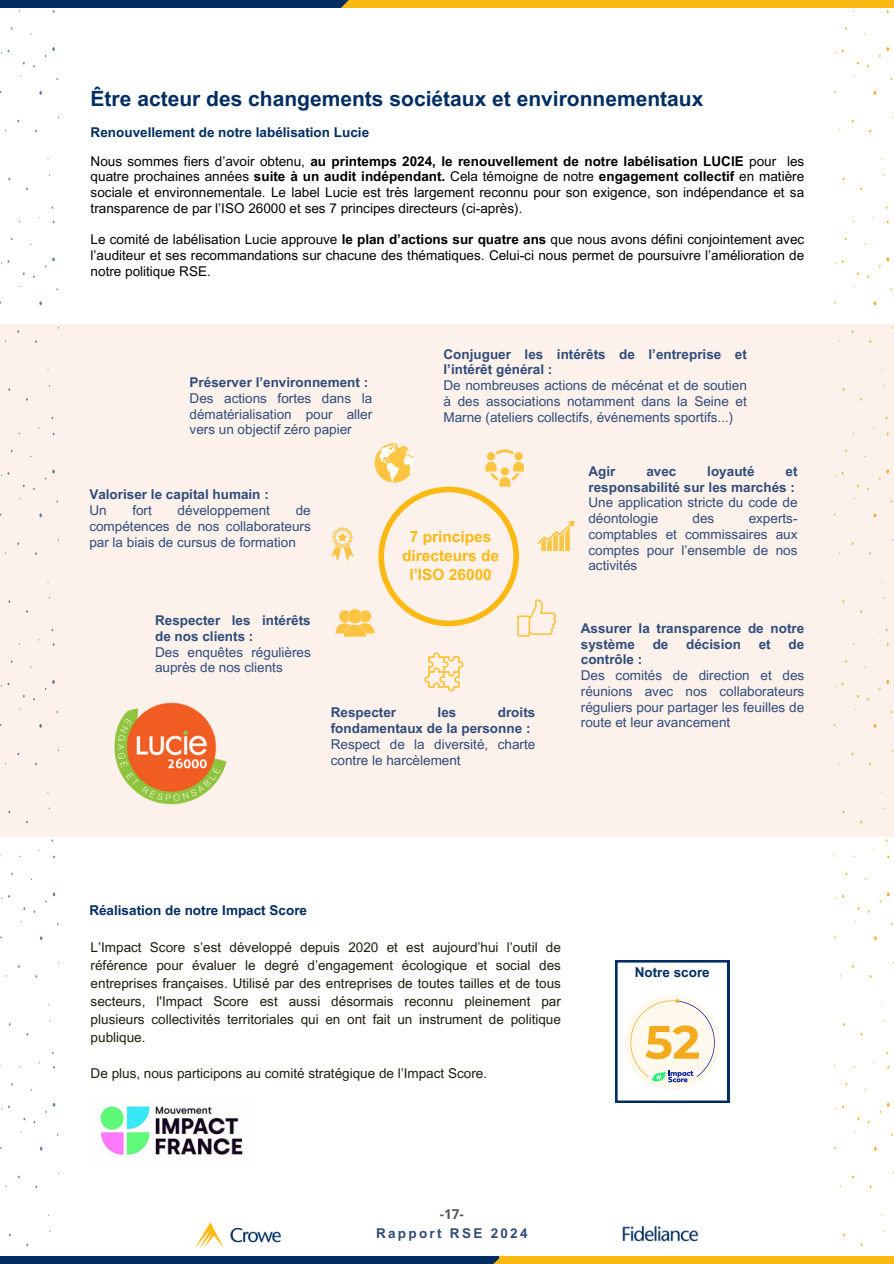
<style>
.page{position:relative;width:894px;height:1264px;background:#fff}
.page>*{position:absolute;margin:0;border:0;box-sizing:border-box;transform-origin:0 0}
.t1{font:700 21px "Arial MT Pro";color:#002d62}
.t2{font:700 15.45px/19.2px "Arial MT Pro";color:#fdb913;text-align:center}
.t3{font:13.5px/15.8px "Arial MT Pro";color:#304c7a;text-align:justify}
.t4{font:13.5px/15.8px "Arial MT Pro";color:#000;text-align:justify}
.t5{font:13.5px/18px "Arial MT Pro";color:#1f1c0d;text-align:justify}
.t6{font:700 13.5px/15.8px "Arial MT Pro";color:#304c7a}
.t7{font:700 13.5px "Arial MT Pro";color:#002d62}
.t8{font:700 13.5px "Arial MT Pro";letter-spacing:.17em;color:#304c7a}
.t9{font:700 13.5px "Open Sans";color:#575757}
.s1{font-weight:700}
</style>
<div class="page">
<div style="left:0;top:324px;width:893px;height:512px;background:#fcf1eb"></div>
<img style="left:114px;top:702px;width:113px;height:103px">
<svg style="left:424px;top:652px;width:39px;height:39px"></svg>
<svg style="left:331px;top:443px;width:243px;height:193px"></svg>
<img style="left:622px;top:1225px;width:77px;height:17px">
<img style="left:195px;top:1222px;width:87px;height:26px">
<div style="left:0;top:1256px;width:893px;height:7px;background:#002d62"></div>
<div style="left:499px;top:1256px;width:394px;height:7px;background:#fdb913"></div>
<svg style="left:494px;top:1255px;width:9px;height:8px"></svg>
<div style="left:0;top:0;width:893px;height:7px;background:#002d62"></div>
<div style="left:467px;top:0;width:426px;height:8px;background:#fdb913"></div>
<div style="left:341px;top:0;width:131px;height:8px;background:#fdb913"></div>
<svg style="left:52px;top:47px;width:3px;height:4px"></svg>
<svg style="left:52px;top:680px;width:3px;height:4px"></svg>
<img style="left:99px;top:1103px;width:144px;height:54px">
<svg style="left:615px;top:960px;width:113px;height:142px"></svg>
<p class="t1" style="left:91px;top:91px;width:614px">Être acteur des changements sociétaux et environnementaux</p>
<p class="t7" style="left:91px;top:127px;width:280px">Renouvellement de notre labélisation Lucie</p>
<p class="t4" style="left:91px;top:155px;width:715px">Nous sommes fiers d’avoir obtenu, <span class="s1">au printemps 2024, le renouvellement de notre labélisation LUCIE</span> pour les quatre prochaines années <span class="s1">suite à un audit indépendant.</span> Cela témoigne de notre <span class="s1">engagement collectif</span> en matière sociale et environnementale. Le label Lucie est très largement reconnu pour son exigence, son indépendance et sa transparence de par l’ISO 26000 et ses 7 principes directeurs (ci-après).</p>
<p class="t4" style="left:91px;top:233px;width:715px">Le comité de labélisation Lucie approuve <span class="s1">le plan d’actions sur quatre ans</span> que nous avons défini conjointement avec l’auditeur et ses recommandations sur chacune des thématiques. Celui-ci nous permet de poursuivre l’amélioration de notre politique RSE.</p>
<p class="t6" style="left:189px;top:376px;width:180px">Préserver l’environnement :</p>
<p class="t3" style="left:189px;top:392px;width:184px">Des actions fortes dans la dématérialisation pour aller vers un objectif zéro papier</p>
<p class="t6" style="left:89px;top:488px;width:181px">Valoriser le capital humain :</p>
<p class="t3" style="left:89px;top:504px;width:19px">Un</p>
<p class="t3" style="left:132px;top:504px;width:21px">fort</p>
<p class="t3" style="left:178px;top:504px;width:94px">développement</p>
<p class="t3" style="left:89px;top:504px;width:223px;text-indent:206px">de compétences de nos collaborateurs par la biais de cursus de formation</p>
<p class="t6" style="left:443px;top:348px;width:305px">Conjuguer les intérêts de l’entreprise et l’intérêt général :</p>
<p class="t3" style="left:443px;top:379px;width:305px">De nombreuses actions de mécénat et de soutien à des associations notamment dans la Seine et Marne (ateliers collectifs, événements sportifs...)</p>
<p class="t2" style="left:402px;top:528px;width:99px">7 principes directeurs de l’ISO 26000</p>
<p class="t6" style="left:588px;top:465px;width:29px">Agir</p>
<p class="t6" style="left:646px;top:465px;width:32px">avec</p>
<p class="t6" style="left:707px;top:465px;width:49px">loyauté</p>
<p class="t6" style="left:588px;top:465px;width:210px;text-align:right">et<br>responsabilité sur les marchés :</p>
<p class="t3" style="left:588px;top:496px;width:210px">Une application stricte du code de déontologie</p>
<p class="t3" style="left:692px;top:512px;width:23px">des</p>
<p class="t3" style="left:588px;top:512px;width:210px;text-indent:160px">experts&shy;comptables et commissaires aux comptes pour l’ensemble de nos activités</p>
<p class="t6" style="left:155px;top:614px;width:157px">Respecter les intérêts de nos clients :</p>
<p class="t3" style="left:155px;top:645px;width:157px">Des enquêtes régulières auprès de nos clients</p>
<h1 class="t6" style="left:331px;top:706px;width:206px;text-indent:167px">droits fondamentaux de la personne :</h1>
<h3 class="t3" style="left:331px;top:738px;width:206px">Respect de la diversité, charte contre le harcèlement</h3>
<h1 class="t6" style="left:331px;top:706px;width:67px">Respecter</h1>
<h1 class="t6" style="left:437px;top:706px;width:20px">les</h1>
<p class="t6" style="left:580px;top:622px;width:225px">Assurer la transparence de notre système</p>
<p class="t6" style="left:652px;top:637px;width:17px">de</p>
<p class="t6" style="left:686px;top:637px;width:56px">décision</p>
<p class="t6" style="left:758px;top:637px;width:14px">et</p>
<p class="t6" style="left:788px;top:637px;width:17px">de</p>
<p class="t6" style="left:580px;top:653px;width:63px">contrôle :</p>
<p class="t3" style="left:580px;top:669px;width:225px">Des comités de direction et des réunions avec nos collaborateurs réguliers pour partager les feuilles de route et leur avancement</p>
<p class="t7" style="left:89px;top:904px;width:219px">Réalisation de notre Impact Score</p>
<p class="t5" style="left:91px;top:940px;width:471px">L’Impact Score s’est développé depuis 2020 et est aujourd’hui l’outil de référence pour évaluer le degré d’engagement écologique et social des entreprises françaises. Utilisé par des entreprises de toutes tailles et de tous secteurs, l'Impact Score est aussi désormais reconnu pleinement par plusieurs collectivités territoriales qui en ont fait un instrument de politique publique.</p>
<p class="t5" style="left:91px;top:1066px;width:398px">De plus, nous participons au comité stratégique de l’Impact Score.</p>
<p class="t9" style="left:439px;top:1204px;width:26px">-17-</p>
<p class="t8" style="left:376px;top:1227px;width:153px">Rapport RSE 2024</p>
<p class="t7" style="left:634px;top:966px;width:77px">Notre score</p>
</div>
